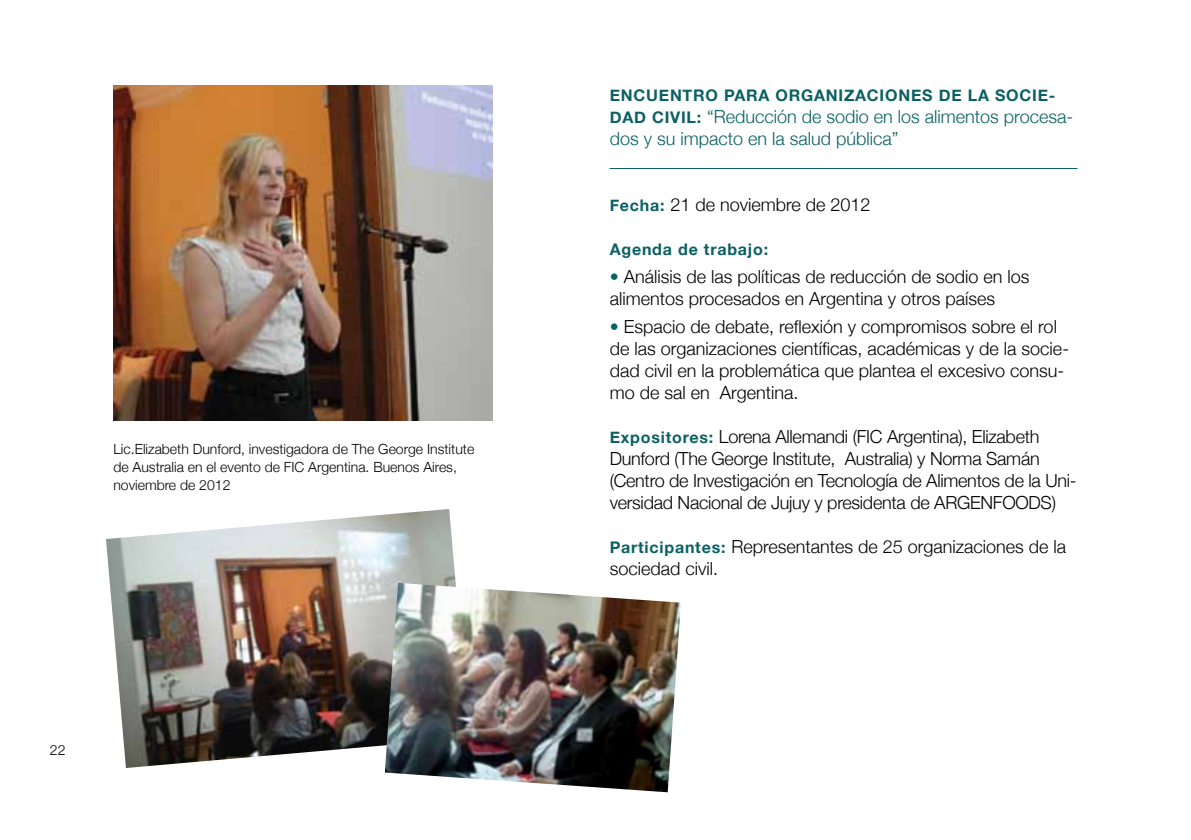
<style>
.page{position:relative;width:1191px;height:840px;background:#fff}
.page>*{position:absolute;margin:0;border:0;box-sizing:border-box;transform-origin:0 0}
.t1{font:300 18px/22px "Helvetica Neue";color:#000}
.t2{font:300 18px/22px "Helvetica Neue";color:#0a6062}
.t3{font:700 16px "Helvetica Neue";letter-spacing:.05em;color:#0a6062}
.t4{font:300 14px/18px "Helvetica Neue";color:#000}
.s1{font-weight:700;font-size:16px}
.s2{font-weight:700;font-size:16px;color:#0a6062}
.s3{color:#0a6062}
</style>
<div class="page">
<hr style="left:609px;top:168px;width:468px;height:1px;background:#0a6062">
<img style="left:113px;top:85px;width:379px;height:335px">
<img style="left:106px;top:509px;width:350px;height:258px">
<img style="left:385px;top:582px;width:296px;height:209px">
<p class="t4" style="left:113px;top:439px;width:362px">Lic.Elizabeth Dunford, investigadora de The George Institute de Australia en el evento de FIC Argentina. Buenos Aires, noviembre de 2012</p>
<p class="t4" style="left:50px;top:739px;width:17px">22</p>
<p class="t3" style="left:609px;top:80px;width:447px">ENCUENTRO PARA ORGANIZACIONES DE LA SOCIE-</p>
<p class="t2" style="left:609px;top:104px;width:465px"><span class="s1">DAD CIVIL:</span> “Reducción de sodio en los alimentos procesa&shy;dos y su impacto en la salud pública”</p>
<p class="t1" style="left:609px;top:192px;width:262px"><span class="s2">Fecha:</span> 21 de noviembre de 2012</p>
<p class="t3" style="left:609px;top:234px;width:160px">Agenda de trabajo:</p>
<p class="t1" style="left:609px;top:264px;width:421px"><span class="s3">•</span> Análisis de las políticas de reducción de sodio en los alimentos procesados en Argentina y otros países</p>
<p class="t1" style="left:609px;top:314px;width:461px"><span class="s3">•</span> Espacio de debate, reflexión y compromisos sobre el rol de las organizaciones científicas, académicas y de la socie&shy;dad civil en la problemática que plantea el excesivo consu&shy;mo de sal en Argentina.</p>
<p class="t1" style="left:609px;top:424px;width:468px"><span class="s2">Expositores:</span> Lorena Allemandi (FIC Argentina), Elizabeth Dunford (The George Institute, Australia) y Norma Samán (Centro de Investigación en Tecnología de Alimentos de la Uni&shy;versidad Nacional de Jujuy y presidenta de ARGENFOODS)</p>
<p class="t1" style="left:609px;top:534px;width:458px"><span class="s2">Participantes:</span> Representantes de 25 organizaciones de la sociedad civil.</p>
</div>
